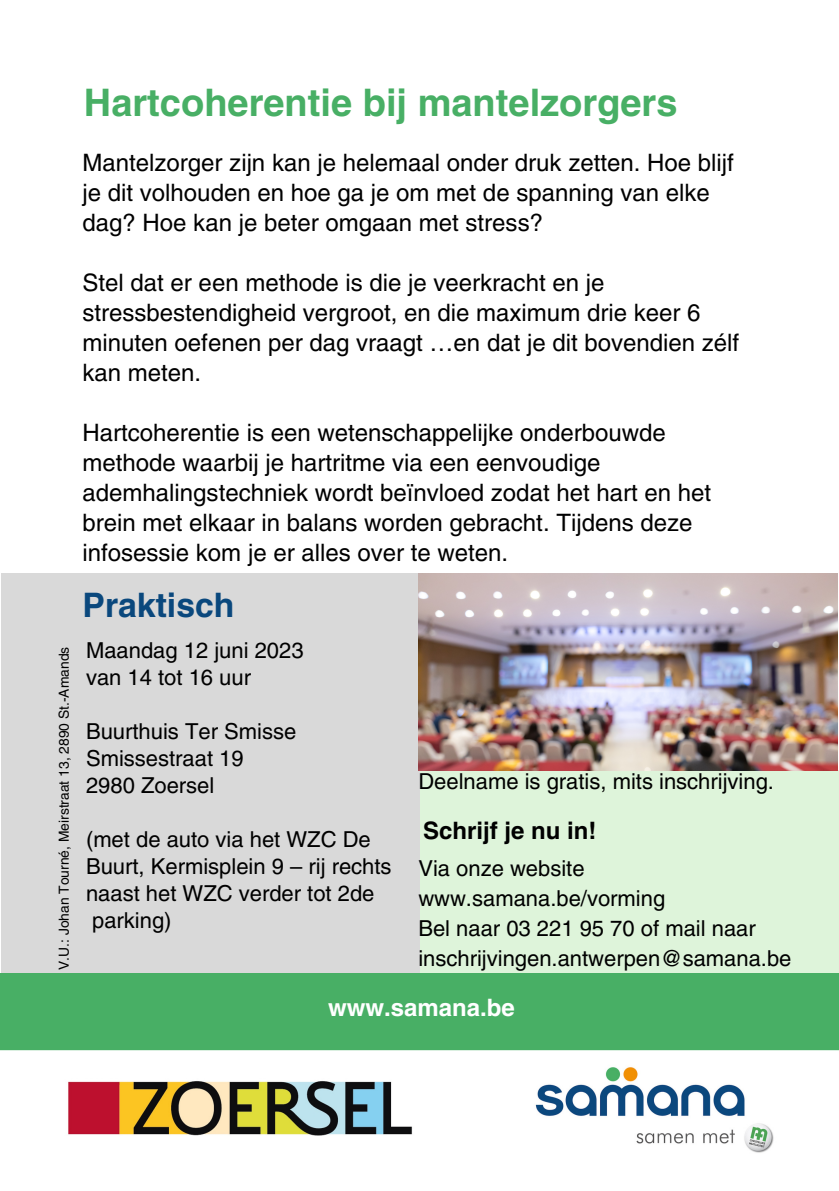
<style>
.page{position:relative;width:839px;height:1191px;background:#fff}
.page>*{position:absolute;margin:0;border:0;box-sizing:border-box;transform-origin:0 0}
.t1{font:700 38px "Helvetica LT Std";color:#48af65}
.t2{font:700 33.8px "Helvetica LT Std";color:#0a487d}
.t3{font:24px/30px "Helvetica LT Std";color:#000}
.t4{font:700 24px "Helvetica LT Std";color:#000}
.t5{font:700 24px "Helvetica LT Std";color:#fff}
.t6{font:22px/27px "Helvetica LT Std";color:#000}
.t7{font:13.8px "Helvetica LT Std";color:#000}
</style>
<div class="page">
<div style="left:1px;top:574px;width:425px;height:404px;background:#d9d9d9"></div>
<div style="left:420px;top:771px;width:418px;height:202px;background:#def4da"></div>
<div style="left:0;top:973px;width:838px;height:77px;background:#48af65"></div>
<img style="left:418px;top:574px;width:419px;height:196px">
<img style="left:535px;top:1067px;width:239px;height:86px">
<img style="left:68px;top:1081px;width:344px;height:54px">
<h1 class="t1" style="left:84px;top:89px;width:595px">Hartcoherentie bij mantelzorgers</h1>
<p class="t3" style="left:82px;top:151px;width:652px">Mantelzorger zijn kan je helemaal onder druk zetten. Hoe blijf je dit volhouden en hoe ga je om met de spanning van elke dag? Hoe kan je beter omgaan met stress?</p>
<p class="t3" style="left:82px;top:271px;width:658px">Stel dat er een methode is die je veerkracht en je stressbestendigheid vergroot, en die maximum drie keer 6 minuten oefenen per dag vraagt …en dat je dit bovendien zélf kan meten.</p>
<p class="t7" style="left:59px;top:970px;width:324px;rotate:-90deg">V.U.: Johan Tourné, Meirstraat 13, 2890 St.-Amands</p>
<p class="t3" style="left:82px;top:421px;width:630px">Hartcoherentie is een wetenschappelijke onderbouwde methode waarbij je hartritme via een eenvoudige ademhalingstechniek wordt beïnvloed zodat het hart en het brein met elkaar in balans worden gebracht. Tijdens deze infosessie kom je er alles over te weten.</p>
<h2 class="t2" style="left:82px;top:593px;width:153px">Praktisch</h2>
<p class="t6" style="left:86px;top:639px;width:219px">Maandag 12 juni 2023 van 14 tot 16 uur</p>
<p class="t6" style="left:86px;top:720px;width:212px">Buurthuis Ter Smisse<br>Smissestraat 19<br>2980 Zoersel</p>
<p class="t6" style="left:86px;top:828px;width:307px">(met de auto via het WZC De<br>Buurt, Kermisplein 9 – rij rechts naast het WZC verder tot 2de parking)</p>
<p class="t4" style="left:423px;top:821px;width:175px">Schrijf je nu in!</p>
<p class="t6" style="left:418px;top:771px;width:357px">Deelname is gratis, mits inschrijving.</p>
<p class="t6" style="left:418px;top:857px;width:339px;line-height:30px">Via onze website www.samana.be/vorming<br>Bel naar 03 221 95 70 of mail naar</p>
<p class="t6" style="left:418px;top:948px;width:374px">inschrijvingen.antwerpen@samana.be</p>
<p class="t5" style="left:328px;top:999px;width:188px">www.samana.be</p>
</div>
